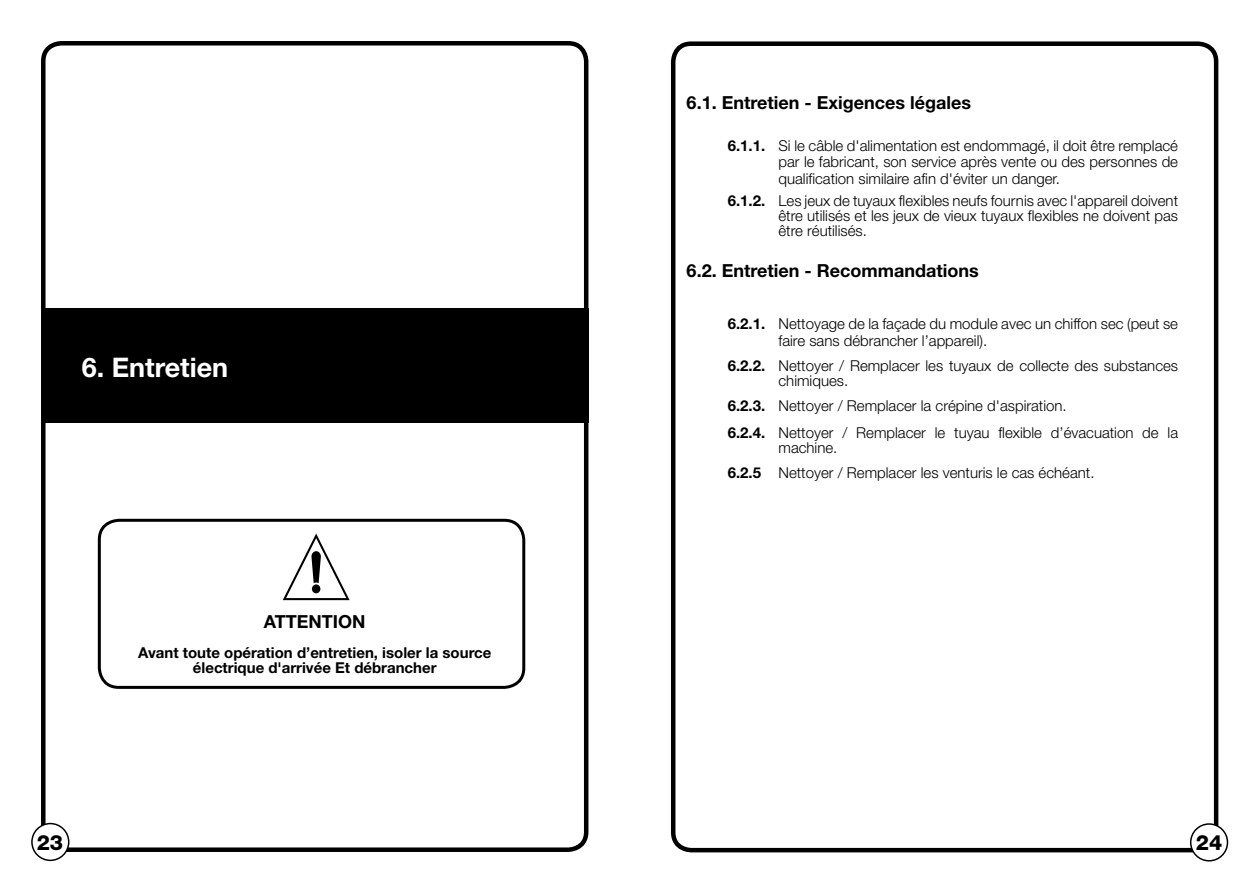
<style>
.page{position:relative;width:1259px;height:893px;background:#fff}
.page>*{position:absolute;margin:0;border:0;box-sizing:border-box;transform-origin:0 0}
.t1{font:700 27px "Helvetica Neue";color:#fff}
.t2{font:800 21px "Helvetica Neue";color:#000}
.t3{font:700 18px "Helvetica Neue";color:#000}
.t4{font:300 15px/16.5px "Helvetica Neue";color:#000}
.t5{font:700 15px/15px "Helvetica Neue";color:#000;text-align:center}
.s1{font-weight:700}
</style>
<div class="page">
<div style="left:671px;top:41px;width:547px;height:811px;border:4px solid #000;border-radius:18px"></div>
<div style="left:1190px;top:824px;width:37px;height:37px;background:#fff;border-radius:50%"></div>
<div style="left:1190px;top:823px;width:38px;height:38px;border:2px solid #000;border-radius:50%"></div>
<div style="left:41px;top:41px;width:547px;height:811px;border:4px solid #000;border-radius:18px"></div>
<div style="left:32px;top:824px;width:37px;height:36px;background:#fff;border-radius:50%"></div>
<div style="left:31px;top:823px;width:38px;height:38px;border:2px solid #000;border-radius:50%"></div>
<div style="left:44px;top:308px;width:544px;height:115px;background:#000"></div>
<div style="left:98px;top:519px;width:427px;height:170px;border:3px solid #000;border-radius:20px"></div>
<svg style="left:283px;top:533px;width:67px;height:67px"></svg>
<h1 class="t1" style="left:82px;top:350px;width:148px">6. Entretien</h1>
<h2 class="t2" style="left:37px;top:830px;width:28px">23</h2>
<p class="t3" style="left:264px;top:611px;width:103px">ATTENTION</p>
<p class="t5" style="left:138px;top:645px;width:355px">Avant toute opération d’entretien, isoler la source électrique d'arrivée Et débrancher</p>
<p class="t3" style="left:686px;top:92px;width:286px">6.1. Entretien - Exigences légales</p>
<p class="t4" style="left:778px;top:137px;width:401px;text-align:justify;text-indent:-51px"><span class="s1">6.1.1.</span> Si le câble d'alimentation est endommagé, il doit être remplacé par le fabricant, son service après vente ou des personnes de qualification similaire afin d'éviter un danger.</p>
<p class="t4" style="left:778px;top:193px;width:401px;line-height:15px;text-align:justify;text-indent:-51px"><span class="s1">6.1.2.</span> Les jeux de tuyaux flexibles neufs fournis avec l'appareil doivent être utilisés et les jeux de vieux tuyaux flexibles ne doivent pas être réutilisés.</p>
<p class="t3" style="left:686px;top:259px;width:293px">6.2. Entretien - Recommandations</p>
<p class="t4" style="left:778px;top:315px;width:401px;text-indent:-51px"><span class="s1">6.2.1.</span> Nettoyage de la façade du module avec un chiffon sec (peut se faire sans débrancher l’appareil).</p>
<p class="t4" style="left:778px;top:357px;width:401px;line-height:15px;text-indent:-51px"><span class="s1">6.2.2.</span> Nettoyer / Remplacer les tuyaux de collecte des substances chimiques.</p>
<p class="t4" style="left:728px;top:391px;width:452px;line-height:27.6px"><span class="s1">6.2.3.</span> Nettoyer / Remplacer la crépine d'aspiration.<br><span class="s1">6.2.4.</span> Nettoyer / Remplacer le tuyau flexible d’évacuation de la</p>
<p class="t4" style="left:728px;top:435px;width:368px;line-height:25px;text-indent:51px">machine.<br><span class="s1">6.2.5</span> Nettoyer / Remplacer les venturis le cas échéant.</p>
<h2 class="t2" style="left:1195px;top:830px;width:28px">24</h2>
</div>
